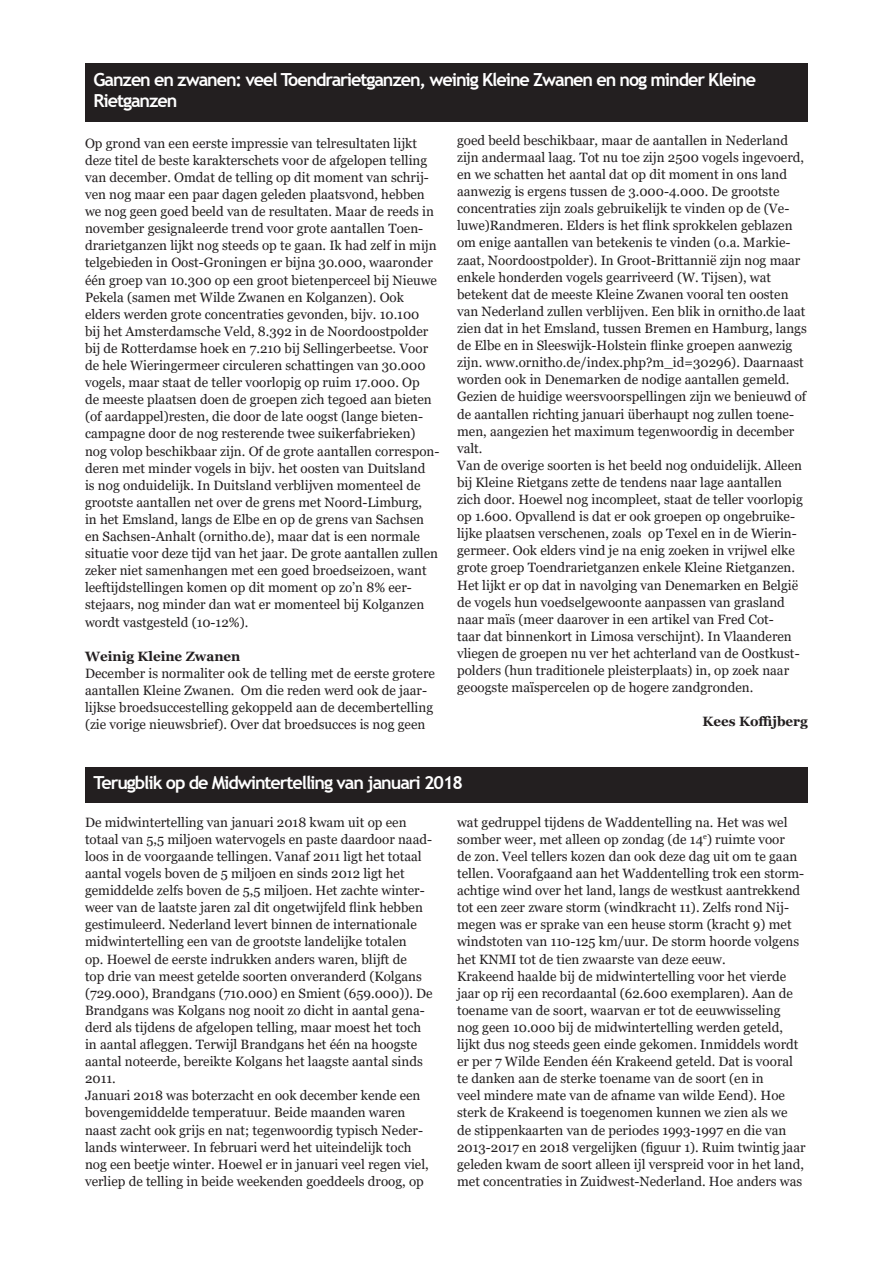
<style>
.page{position:relative;width:893px;height:1263px;background:#fff}
.page>*{position:absolute;margin:0;border:0;box-sizing:border-box;transform-origin:0 0}
.Bijschrift{font:700 18px/21.6px "Trebuchet MS";letter-spacing:-.06em;color:#fff}
.t1{font:13.5px/17.1px "Georgia";color:#231f20}
.t2{font:700 13.5px "Georgia";color:#231f20}
</style>
<div class="page">
<div style="left:85px;top:767px;width:723px;height:36px;background:#231f20"></div>
<div style="left:85px;top:64px;width:723px;height:58px;background:#231f20"></div>
<p class="Bijschrift" style="left:94px;top:68px;width:664px">Ganzen en zwanen: veel Toendrarietganzen, weinig Kleine Zwanen en nog minder Kleine<br>Rietganzen</p>
<p class="t1" style="left:85px;top:135px;width:356px">Op grond van een eerste impressie van telresultaten lijkt deze titel de beste karakterschets voor de afgelopen telling van december. Omdat de telling op dit moment van schrij&shy;ven nog maar een paar dagen geleden plaatsvond, hebben we nog geen goed beeld van de resultaten. Maar de reeds in november gesignaleerde trend voor grote aantallen Toen&shy;drarietganzen lijkt nog steeds op te gaan. Ik had zelf in mijn telgebieden in Oost-Groningen er bijna 30.000, waaronder één groep van 10.300 op een groot bietenperceel bij Nieuwe Pekela (samen met Wilde Zwanen en Kolganzen). Ook elders werden grote concentraties gevonden, bijv. 10.100<br>bij het Amsterdamsche Veld, 8.392 in de Noordoostpolder bij de Rotterdamse hoek en 7.210 bij Sellingerbeetse. Voor de hele Wieringermeer circuleren schattingen van 30.000 vogels, maar staat de teller voorlopig op ruim 17.000. Op<br>de meeste plaatsen doen de groepen zich tegoed aan bieten (of aardappel)resten, die door de late oogst (lange bieten&shy;campagne door de nog resterende twee suikerfabrieken) nog volop beschikbaar zijn. Of de grote aantallen correspon&shy;deren met minder vogels in bijv. het oosten van Duitsland<br>is nog onduidelijk. In Duitsland verblijven momenteel de grootste aantallen net over de grens met Noord-Limburg,<br>in het Emsland, langs de Elbe en op de grens van Sachsen en Sachsen-Anhalt (ornitho.de), maar dat is een normale situatie voor deze tijd van het jaar. De grote aantallen zullen zeker niet samenhangen met een goed broedseizoen, want leeftijdstellingen komen op dit moment op zo’n 8% eer&shy;stejaars, nog minder dan wat er momenteel bij Kolganzen wordt vastgesteld (10-12%).</p>
<p class="t2" style="left:85px;top:647px;width:157px">Weinig Kleine Zwanen</p>
<p class="t1" style="left:85px;top:665px;width:351px">December is normaliter ook de telling met de eerste grotere aantallen Kleine Zwanen. Om die reden werd ook de jaar&shy;lijkse broedsuccestelling gekoppeld aan de decembertelling (zie vorige nieuwsbrief). Over dat broedsucces is nog geen</p>
<p class="t1" style="left:457px;top:132px;width:351px">goed beeld beschikbaar, maar de aantallen in Nederland zijn andermaal laag. Tot nu toe zijn 2500 vogels ingevoerd, en we schatten het aantal dat op dit moment in ons land aanwezig is ergens tussen de 3.000-4.000. De grootste concentraties zijn zoals gebruikelijk te vinden op de (Ve&shy;luwe)Randmeren. Elders is het flink sprokkelen geblazen om enige aantallen van betekenis te vinden (o.a. Markie&shy;zaat, Noordoostpolder). In Groot-Brittannië zijn nog maar enkele honderden vogels gearriveerd (W. Tijsen), wat betekent dat de meeste Kleine Zwanen vooral ten oosten van Nederland zullen verblijven. Een blik in ornitho.de laat zien dat in het Emsland, tussen Bremen en Hamburg, langs de Elbe en in Sleeswijk-Holstein flinke groepen aanwezig zijn. www.ornitho.de/index.php?m_id=30296). Daarnaast worden ook in Denemarken de nodige aantallen gemeld.<br>Gezien de huidige weersvoorspellingen zijn we benieuwd of de aantallen richting januari überhaupt nog zullen toene&shy;men, aangezien het maximum tegenwoordig in december valt.</p>
<p class="t1" style="left:457px;top:457px;width:347px">Van de overige soorten is het beeld nog onduidelijk. Alleen bij Kleine Rietgans zette de tendens naar lage aantallen zich door. Hoewel nog incompleet, staat de teller voorlopig op 1.600. Opvallend is dat er ook groepen op ongebruike&shy;lijke plaatsen verschenen, zoals op Texel en in de Wierin&shy;germeer. Ook elders vind je na enig zoeken in vrijwel elke grote groep Toendrarietganzen enkele Kleine Rietganzen.<br>Het lijkt er op dat in navolging van Denemarken en België de vogels hun voedselgewoonte aanpassen van grasland naar maïs (meer daarover in een artikel van Fred Cot-<br>taar dat binnenkort in Limosa verschijnt). In Vlaanderen vliegen de groepen nu ver het achterland van de Oostkust&shy;polders (hun traditionele pleisterplaats) in, op zoek naar geoogste maïspercelen op de hogere zandgronden.</p>
<p class="t2" style="left:703px;top:713px;width:107px">Kees Koffijberg</p>
<p class="Bijschrift" style="left:94px;top:772px;width:371px">Terugblik op de Midwintertelling van januari 2018</p>
<p class="t1" style="left:85px;top:814px;width:349px">De midwintertelling van januari 2018 kwam uit op een totaal van 5,5 miljoen watervogels en paste daardoor naad&shy;loos in de voorgaande tellingen. Vanaf 2011 ligt het totaal aantal vogels boven de 5 miljoen en sinds 2012 ligt het gemiddelde zelfs boven de 5,5 miljoen. Het zachte winter&shy;weer van de laatste jaren zal dit ongetwijfeld flink hebben gestimuleerd. Nederland levert binnen de internationale midwintertelling een van de grootste landelijke totalen<br>op. Hoewel de eerste indrukken anders waren, blijft de<br>top drie van meest getelde soorten onveranderd (Kolgans (729.000), Brandgans (710.000) en Smient (659.000)). De Brandgans was Kolgans nog nooit zo dicht in aantal gena&shy;derd als tijdens de afgelopen telling, maar moest het toch in aantal afleggen. Terwijl Brandgans het één na hoogste aantal noteerde, bereikte Kolgans het laagste aantal sinds 2011.</p>
<p class="t1" style="left:85px;top:1087px;width:345px">Januari 2018 was boterzacht en ook december kende een bovengemiddelde temperatuur. Beide maanden waren naast zacht ook grijs en nat; tegenwoordig typisch Neder&shy;lands winterweer. In februari werd het uiteindelijk toch nog een beetje winter. Hoewel er in januari veel regen viel, verliep de telling in beide weekenden goeddeels droog, op</p>
<p class="t1" style="left:457px;top:814px;width:349px">wat gedruppel tijdens de Waddentelling na. Het was wel somber weer, met alleen op zondag (de 14<sup>e</sup>) ruimte voor<br>de zon. Veel tellers kozen dan ook deze dag uit om te gaan tellen. Voorafgaand aan het Waddentelling trok een storm&shy;achtige wind over het land, langs de westkust aantrekkend tot een zeer zware storm (windkracht 11). Zelfs rond Nij&shy;megen was er sprake van een heuse storm (kracht 9) met windstoten van 110-125 km/uur. De storm hoorde volgens het KNMI tot de tien zwaarste van deze eeuw.</p>
<p class="t1" style="left:457px;top:968px;width:350px">Krakeend haalde bij de midwintertelling voor het vierde jaar op rij een recordaantal (62.600 exemplaren). Aan de toename van de soort, waarvan er tot de eeuwwisseling nog geen 10.000 bij de midwintertelling werden geteld, lijkt dus nog steeds geen einde gekomen. Inmiddels wordt er per 7 Wilde Eenden één Krakeend geteld. Dat is vooral te danken aan de sterke toename van de soort (en in<br>veel mindere mate van de afname van wilde Eend). Hoe sterk de Krakeend is toegenomen kunnen we zien als we<br>de stippenkaarten van de periodes 1993-1997 en die van 2013-2017 en 2018 vergelijken (figuur 1). Ruim twintig jaar geleden kwam de soort alleen ijl verspreid voor in het land, met concentraties in Zuidwest-Nederland. Hoe anders was</p>
</div>
